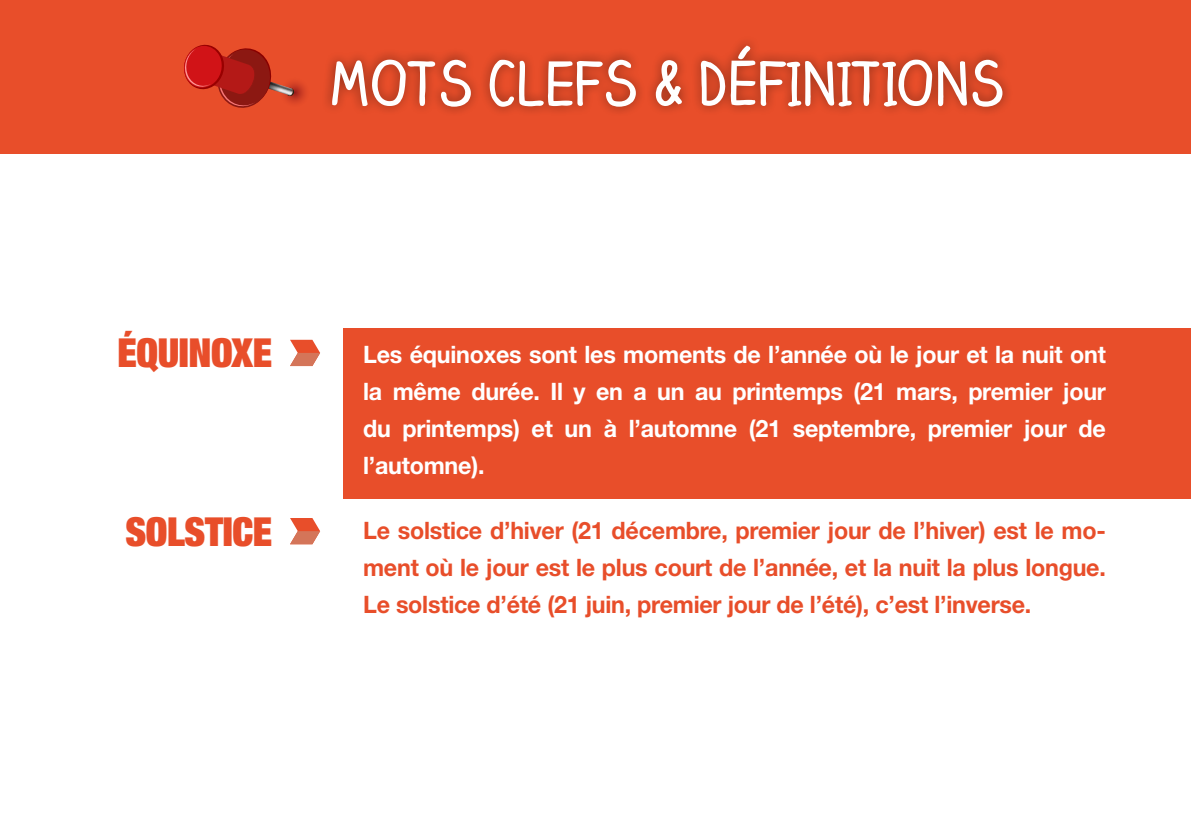
<style>
.page{position:relative;width:1191px;height:840px;background:#fff}
.page>*{position:absolute;margin:0;border:0;box-sizing:border-box;transform-origin:0 0}
.t1{font:700 58px "Claire Hand";letter-spacing:-.01em;color:#fff}
.t2{font:900 condensed 40px "Helvetica Neue LT Std";letter-spacing:-.01em;color:#e84e2a}
.t3{font:700 24px/37px "Helvetica Neue LT Std";letter-spacing:-.01em;color:#e84e2a;text-align:justify}
.t4{font:700 24px/37px "Helvetica Neue LT Std";letter-spacing:-.01em;color:#fff;text-align:justify}
</style>
<div class="page">
<div style="left:0;top:0;width:1191px;height:153px;background:#e84e2a"></div>
<div style="left:343px;top:328px;width:848px;height:170px;background:#e84e2a"></div>
<svg style="left:290px;top:339px;width:30px;height:27px"></svg>
<svg style="left:290px;top:518px;width:30px;height:26px"></svg>
<svg style="left:279px;top:76px;width:31px;height:32px"></svg>
<div style="left:321px;top:35px;width:692px;height:82px;background:#000;opacity:.4"></div>
<svg style="left:287px;top:88px;width:8px;height:8px"></svg>
<img style="left:275px;top:77px;width:18px;height:18px">
<svg style="left:184px;top:44px;width:91px;height:64px"></svg>
<h1 class="t1" style="left:328px;top:43px;width:677px">MOTS CLEFS &amp; DÉFINITIONS</h1>
<h2 class="t2" style="left:117px;top:327px;width:156px">ÉQUINOXE</h2>
<h2 class="t2" style="left:125px;top:505px;width:148px">SOLSTICE</h2>
<p class="t4" style="left:363px;top:335px;width:744px">Les équinoxes sont les moments de l’année où le jour et la nuit ont la même durée. Il y en a un au printemps (21 mars, premier jour du printemps) et un à l’automne (21 septembre, premier jour de l’automne).</p>
<p class="t3" style="left:363px;top:511px;width:744px">Le solstice d’hiver (21 décembre, premier jour de l’hiver) est le mo&shy;ment où le jour est le plus court de l’année, et la nuit la plus longue.<br>Le solstice d’été (21 juin, premier jour de l’été), c’est l’inverse.</p>
</div>
